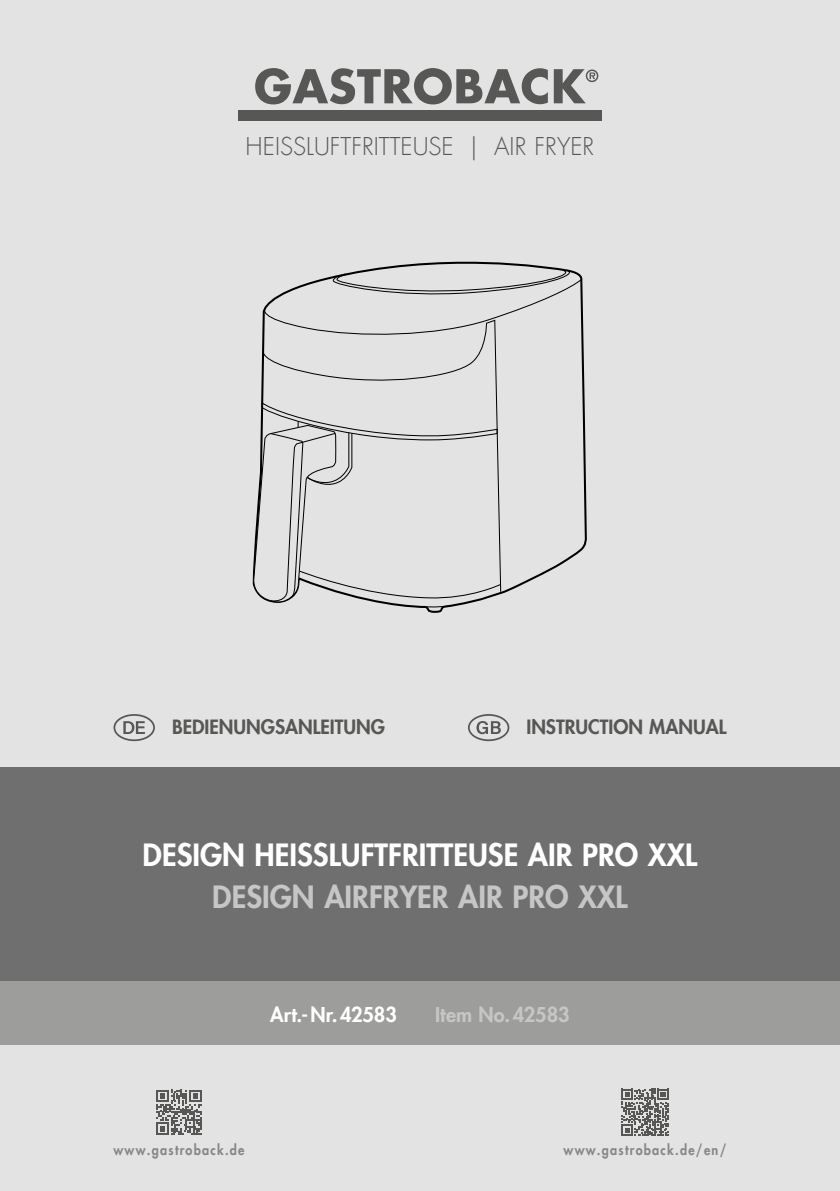
<style>
.page{position:relative;width:840px;height:1191px;background:#fff}
.page>*{position:absolute;margin:0;border:0;box-sizing:border-box;transform-origin:0 0}
.t1{font:800 30px "Futura LT";color:#fff}
.t2{font:800 30px "Futura LT";color:#c6c6c6}
.t3{font:300 24px "Futura LT";color:#575756}
.t4{font:800 20px "Futura LT";color:#fff}
.t5{font:800 20px "Futura LT";color:#c6c6c6}
.t6{font:800 19.2px "Futura LT";color:#575756}
.t7{font:800 14px "Futura LT";letter-spacing:.1em;color:#878787;scale:.9 1}
</style>
<div class="page">
<div style="left:0;top:0;width:839px;height:1191px;background:#e3e3e3"></div>
<div style="left:113px;top:714px;width:42px;height:27px;border:2px solid #575756;border-radius:50%"></div>
<svg style="left:123px;top:721px;width:22px;height:13px"></svg>
<svg style="left:468px;top:714px;width:41px;height:27px"></svg>
<div style="left:238px;top:110px;width:363px;height:11px;background:#575756"></div>
<svg style="left:255px;top:68px;width:343px;height:36px"></svg>
<div style="left:0;top:767px;width:839px;height:214px;background:#706f6f"></div>
<div style="left:0;top:981px;width:839px;height:64px;background:#9d9d9c"></div>
<svg style="left:621px;top:1088px;width:47px;height:47px"></svg>
<svg style="left:156px;top:1089px;width:46px;height:46px"></svg>
<svg style="left:261px;top:261px;width:326px;height:352px"></svg>
<svg style="left:262px;top:339px;width:239px;height:62px"></svg>
<svg style="left:252px;top:401px;width:249px;height:207px"></svg>
<svg style="left:261px;top:269px;width:321px;height:70px"></svg>
<h2 class="t3" style="left:245px;top:131px;width:350px">HEISSLUFTFRITTEUSE | AIR FRYER</h2>
<h3 class="t6" style="left:172px;top:714px;width:214px">BEDIENUNGSANLEITUNG</h3>
<h3 class="t6" style="left:526px;top:714px;width:201px">INSTRUCTION MANUAL</h3>
<h1 class="t1" style="left:142px;top:835px;width:556px">DESIGN HEISSLUFTFRITTEUSE AIR PRO XXL</h1>
<h1 class="t2" style="left:212px;top:877px;width:416px">DESIGN AIRFRYER AIR PRO XXL</h1>
<h3 class="t4" style="left:270px;top:1000px;width:128px">Art.-Nr.42583</h3>
<h3 class="t5" style="left:435px;top:1000px;width:136px">Item No.42583</h3>
<p class="t7" style="left:113px;top:1140px;width:147px">www.gastroback.de</p>
<p class="t7" style="left:563px;top:1140px;width:182px">www.gastroback.de/en/</p>
</div>
